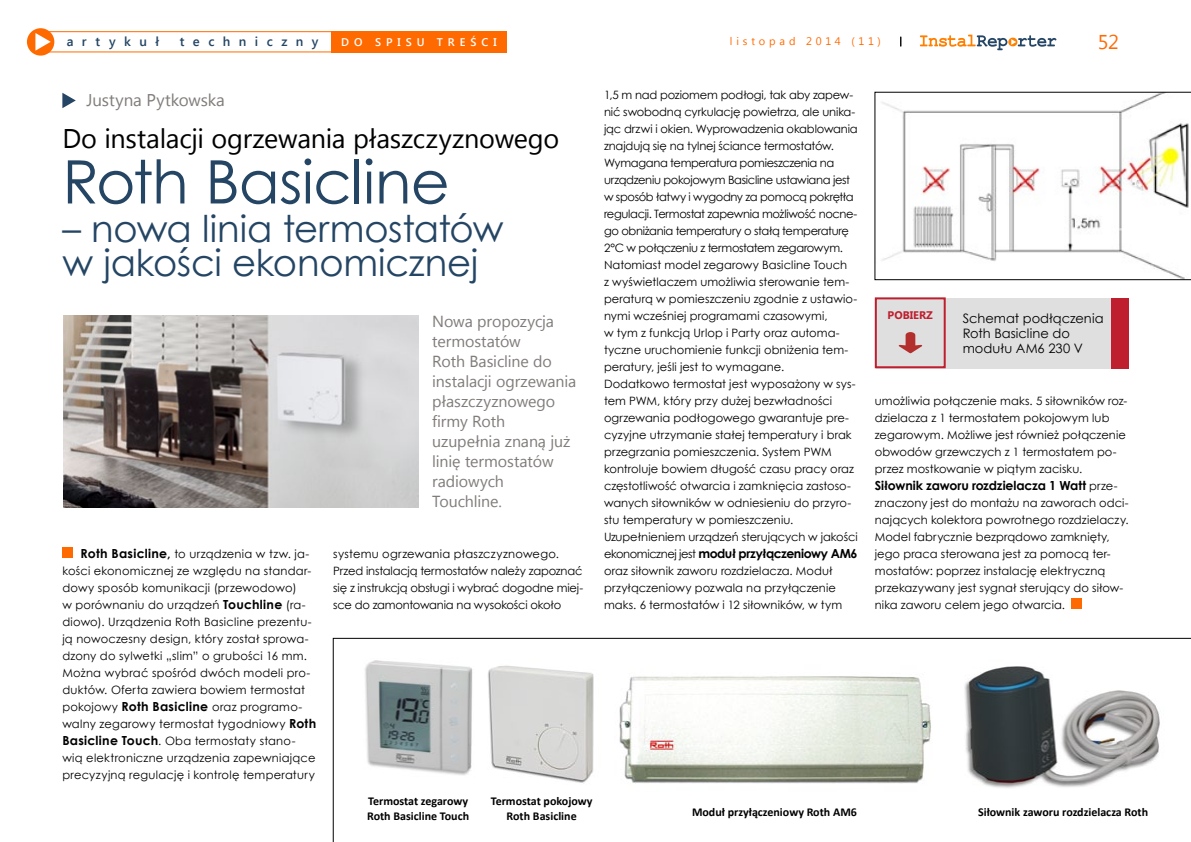
<style>
.page{position:relative;width:1191px;height:842px;background:#fff}
.page>*{position:absolute;margin:0;border:0;box-sizing:border-box;transform-origin:0 0}
.t1{font:60px "Century Gothic";letter-spacing:-.015em;color:#244564}
.t2{font:37px/34px "Century Gothic";letter-spacing:-.005em;color:#244564}
.t3{font:27px "Segoe UI";letter-spacing:-.01em;color:#000}
.t4{font:20px "Segoe UI";color:#ff6a00}
.t5{font:17px "Segoe UI";letter-spacing:-.005em;color:#807c7a}
.t6{font:16px/20px "Segoe UI";letter-spacing:-.01em;color:#807c7a}
.t7{font:13px/15px "Century Gothic";color:#000}
.t8{font:600 13px "Segoe UI";letter-spacing:.65em;color:#244564}
.t9{font:700 12.5px "Century Gothic";letter-spacing:-.02em;color:#000}
.t10{font:700 12px/14.4px "Calibri";color:#000;text-align:center}
.t11{font:11.5px/17px "Century Gothic";color:#000}
.t12{font:11.5px/17px "Century Gothic";letter-spacing:.02em;color:#000}
.t13{font:600 11.1px "Segoe UI";letter-spacing:.445em;color:#fff}
.t14{font:11px "Segoe UI";letter-spacing:.345em;color:#ff6a00}
.t15{font:700 11px "Segoe UI";color:#be1e2d}
.s1{font-weight:400;font-size:11.5px}
.s2{font-weight:700;font-size:12.5px}
</style>
<div class="page">
<div style="left:27px;top:28px;width:27px;height:28px;background:#ff6a00;border-radius:50%"></div>
<svg style="left:35px;top:33px;width:16px;height:17px"></svg>
<svg style="left:920px;top:35px;width:136px;height:15px"></svg>
<div style="left:33px;top:31px;width:310px;height:21px;border:1px solid #ff6a00"></div>
<div style="left:331px;top:31px;width:176px;height:21px;background:#ff6a00"></div>
<div style="left:1071px;top:599px;width:11px;height:10px;background:#ff6a00"></div>
<svg style="left:62px;top:93px;width:14px;height:15px"></svg>
<div style="left:62px;top:548px;width:11px;height:10px;background:#ff6a00"></div>
<img style="left:63px;top:316px;width:355px;height:191px">
<svg style="left:874px;top:92px;width:317px;height:188px"></svg>
<div style="left:876px;top:298px;width:252px;height:71px;background:#dfdfdf"></div>
<div style="left:1111px;top:298px;width:17px;height:71px;background:#be1e2d"></div>
<svg style="left:898px;top:332px;width:24px;height:21px"></svg>
<div style="left:874px;top:297px;width:71px;height:71px;border:2px solid #be1e2d"></div>
<svg style="left:333px;top:638px;width:858px;height:204px"></svg>
<p class="t8" style="left:67px;top:32px;width:94px">artykuł</p>
<p class="t8" style="left:180px;top:32px;width:140px">techniczny</p>
<p class="t13" style="left:341px;top:34px;width:157px">do spisu treści</p>
<p class="t14" style="left:730px;top:34px;width:152px">listopad 2014 (11)</p>
<h3 class="t4" style="left:1098px;top:28px;width:22px">52</h3>
<p class="t11" style="left:604px;top:86px;width:255px">1,5 m nad poziomem podłogi, tak aby zapew&shy;nić swobodną cyrkulację powietrza, ale unika&shy;jąc drzwi i okien. Wyprowadzenia okablowania znajdują się na tylnej ściance termostatów.<br>Wymagana temperatura pomieszczenia na urządzeniu pokojowym Basicline ustawiana jest w sposób łatwy i wygodny za pomocą pokrętła regulacji. Termostat zapewnia możliwość nocne&shy;go obniżania temperatury o stałą temperaturę 2°C w połączeniu z termostatem zegarowym.<br>Natomiast model zegarowy Basicline Touch<br>z wyświetlaczem umożliwia sterowanie tem&shy;peraturą w pomieszczeniu zgodnie z ustawio&shy;nymi wcześniej programami czasowymi,<br>w tym z funkcją Urlop i Party oraz automa&shy;tyczne uruchomienie funkcji obniżenia tem&shy;peratury, jeśli jest to wymagane.<br>Dodatkowo termostat jest wyposażony w sys&shy;tem PWM, który przy dużej bezwładności ogrzewania podłogowego gwarantuje pre&shy;cyzyjne utrzymanie stałej temperatury i brak przegrzania pomieszczenia. System PWM kontroluje bowiem długość czasu pracy oraz częstotliwość otwarcia i zamknięcia zastoso&shy;wanych siłowników w odniesieniu do przyro&shy;stu temperatury w pomieszczeniu.<br>Uzupełnieniem urządzeń sterujących w jakości</p>
<p class="t9" style="left:604px;top:544px;width:255px"><span class="s1">ekonomicznej jest</span> moduł przyłączeniowy AM6</p>
<p class="t11" style="left:604px;top:562px;width:240px">oraz siłownik zaworu rozdzielacza. Moduł przyłączeniowy pozwala na przyłączenie maks. 6 termostatów i 12 siłowników, w tym</p>
<h3 class="t5" style="left:86px;top:88px;width:140px">Justyna Pytkowska</h3>
<h3 class="t3" style="left:62px;top:120px;width:498px">Do instalacji ogrzewania płaszczyznowego</h3>
<h1 class="t1" style="left:62px;top:140px;width:389px">Roth Basicline</h1>
<h2 class="t2" style="left:62px;top:212px;width:443px">– nowa linia termostatów w jakości ekonomicznej</h2>
<p class="t15" style="left:887px;top:308px;width:47px">POBIERZ</p>
<h3 class="t6" style="left:432px;top:311px;width:145px">Nowa propozycja termostatów<br>Roth Basicline do instalacji ogrzewania płaszczyznowego firmy Roth uzupełnia znaną już linię termostatów radiowych<br>Touchline.</h3>
<p class="t7" style="left:962px;top:311px;width:142px">Schemat podłączenia<br>Roth Basicline do modułu AM6 230 V</p>
<p class="t11" style="left:874px;top:392px;width:254px">umożliwia połączenie maks. 5 siłowników roz&shy;dzielacza z 1 termostatem pokojowym lub zegarowym. Możliwe jest również połączenie obwodów grzewczych z 1 termostatem po&shy;przez mostkowanie w piątym zacisku.</p>
<p class="t9" style="left:874px;top:476px;width:244px">Siłownik zaworu rozdzielacza 1 Watt <span class="s1">prze-</span></p>
<p class="t11" style="left:874px;top:494px;width:255px">znaczony jest do montażu na zaworach odci&shy;nających kolektora powrotnego rozdzielaczy.<br>Model fabrycznie bezprądowo zamknięty, jego praca sterowana jest za pomocą ter&shy;mostatów: poprzez instalację elektryczną przekazywany jest sygnał sterujący do siłow&shy;nika zaworu celem jego otwarcia.</p>
<p class="t12" style="left:62px;top:545px;width:255px;text-indent:18px"><span class="s2">Roth Basicline,</span> to urządzenia w tzw. ja&shy;kości ekonomicznej ze względu na standar&shy;dowy sposób komunikacji (przewodowo)<br>w porównaniu do urządzeń <span class="s2">Touchline</span> (ra&shy;diowo). Urządzenia Roth Basicline prezentu&shy;ją nowoczesny design, który został sprowa&shy;dzony do sylwetki „slim” o grubości 16 mm.<br>Można wybrać spośród dwóch modeli pro&shy;duktów. Oferta zawiera bowiem termostat pokojowy <span class="s2">Roth Basicline</span> oraz programo&shy;walny zegarowy termostat tygodniowy <span class="s2">Roth Basicline Touch</span>. Oba termostaty stano&shy;wią elektroniczne urządzenia zapewniające precyzyjną regulację i kontrolę temperatury</p>
<p class="t11" style="left:333px;top:545px;width:251px">systemu ogrzewania płaszczyznowego.<br>Przed instalacją termostatów należy zapoznać się z instrukcją obsługi i wybrać dogodne miej&shy;sce do zamontowania na wysokości około</p>
<p class="t10" style="left:367px;top:794px;width:104px;text-align:left">Termostat zegarowy<br>Roth Basicline Touch</p>
<p class="t10" style="left:491px;top:794px;width:103px">Termostat pokojowy<br>Roth Basicline</p>
<p class="t10" style="left:692px;top:804px;width:166px">Moduł przyłączeniowy Roth AM6</p>
<p class="t10" style="left:978px;top:804px;width:172px">Siłownik zaworu rozdzielacza Roth</p>
</div>
